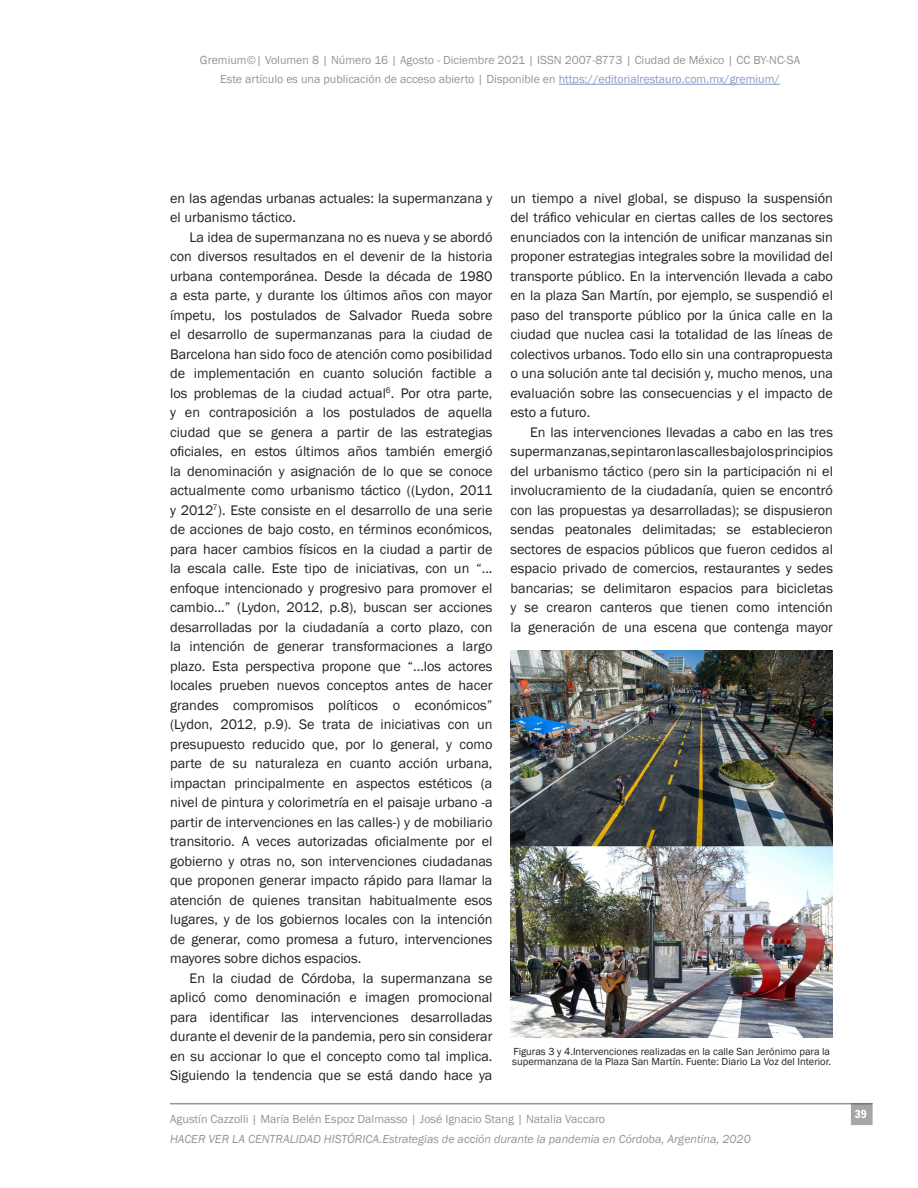
<style>
.page{position:relative;width:918px;height:1188px;background:#fff}
.page>*{position:absolute;margin:0;border:0;box-sizing:border-box;transform-origin:0 0}
.Cuerpo_Gral{font:14.25px/19.5px "Franklin Gothic";color:#231f20;text-align:justify}
.t1{font:12px/19.5px "Franklin Gothic";color:#939598;text-align:center}
.t2{font:italic 12px "Franklin Gothic";color:#939598}
.t3{font:600 condensed 12px "Franklin Gothic";color:#fff}
.Pie_ilustración{font:10.5px/10.5px "Franklin Gothic";color:#231f20}
.s1{color:#879bc7}
</style>
<div class="page">
<hr style="left:559px;top:84px;width:221px;height:1px;background:#879bc7">
<hr style="left:170px;top:1103px;width:703px;height:1px;background:#939598">
<div style="left:852px;top:1104px;width:20px;height:20px;background:#a7a6a6"></div>
<img style="left:511px;top:651px;width:322px;height:387px">
<p class="t1" style="left:200px;top:50px;width:602px">Gremium©| Volumen 8 | Número 16 | Agosto - Diciembre 2021 | ISSN 2007-8773 | Ciudad de México | CC BY-NC-SA<br>Este artículo es una publicación de acceso abierto | Disponible en <span class="s1">https://editorialrestauro.com.mx/gremium/</span></p>
<p class="Cuerpo_Gral" style="left:170px;top:189px;width:324px">en las agendas urbanas actuales: la supermanzana y el urbanismo táctico.</p>
<p class="Cuerpo_Gral" style="left:170px;top:228px;width:324px;text-indent:20px">La idea de supermanzana no es nueva y se abordó con diversos resultados en el devenir de la historia urbana contemporánea. Desde la década de 1980 a esta parte, y durante los últimos años con mayor ímpetu, los postulados de Salvador Rueda sobre el desarrollo de supermanzanas para la ciudad de Barcelona han sido foco de atención como posibilidad de implementación en cuanto solución factible a los problemas de la ciudad actual<sup>6</sup>. Por otra parte, y en contraposición a los postulados de aquella ciudad que se genera a partir de las estrategias oficiales, en estos últimos años también emergió la denominación y asignación de lo que se conoce actualmente como urbanismo táctico ((Lydon, 2011 y 2012<sup>7</sup>). Este consiste en el desarrollo de una serie de acciones de bajo costo, en términos económicos, para hacer cambios físicos en la ciudad a partir de la escala calle. Este tipo de iniciativas, con un “... enfoque intencionado y progresivo para promover el cambio...” (Lydon, 2012, p.8), buscan ser acciones desarrolladas por la ciudadanía a corto plazo, con la intención de generar transformaciones a largo plazo. Esta perspectiva propone que “...los actores locales prueben nuevos conceptos antes de hacer grandes compromisos políticos o económicos” (Lydon, 2012, p.9). Se trata de iniciativas con un presupuesto reducido que, por lo general, y como parte de su naturaleza en cuanto acción urbana, impactan principalmente en aspectos estéticos (a nivel de pintura y colorimetría en el paisaje urbano -a partir de intervenciones en las calles-) y de mobiliario transitorio. A veces autorizadas oficialmente por el gobierno y otras no, son intervenciones ciudadanas que proponen generar impacto rápido para llamar la atención de quienes transitan habitualmente esos lugares, y de los gobiernos locales con la intención de generar, como promesa a futuro, intervenciones mayores sobre dichos espacios.</p>
<p class="Cuerpo_Gral" style="left:170px;top:969px;width:324px;text-indent:20px">En la ciudad de Córdoba, la supermanzana se aplicó como denominación e imagen promocional para identificar las intervenciones desarrolladas durante el devenir de la pandemia, pero sin considerar en su accionar lo que el concepto como tal implica.<br>Siguiendo la tendencia que se está dando hace ya</p>
<p class="Cuerpo_Gral" style="left:511px;top:189px;width:324px">un tiempo a nivel global, se dispuso la suspensión del tráfico vehicular en ciertas calles de los sectores enunciados con la intención de unificar manzanas sin proponer estrategias integrales sobre la movilidad del transporte público. En la intervención llevada a cabo en la plaza San Martín, por ejemplo, se suspendió el paso del transporte público por la única calle en la ciudad que nuclea casi la totalidad de las líneas de colectivos urbanos. Todo ello sin una contrapropuesta o una solución ante tal decisión y, mucho menos, una evaluación sobre las consecuencias y el impacto de esto a futuro.</p>
<p class="Cuerpo_Gral" style="left:511px;top:423px;width:324px;text-indent:20px">En las intervenciones llevadas a cabo en las tres supermanzanas, se pintaron las calles bajo los principios del urbanismo táctico (pero sin la participación ni el involucramiento de la ciudadanía, quien se encontró con las propuestas ya desarrolladas); se dispusieron sendas peatonales delimitadas; se establecieron sectores de espacios públicos que fueron cedidos al espacio privado de comercios, restaurantes y sedes bancarias; se delimitaron espacios para bicicletas y se crearon canteros que tienen como intención la generación de una escena que contenga mayor</p>
<p class="Pie_ilustración" style="left:512px;top:1046px;width:321px">Figuras 3 y 4.Intervenciones realizadas en la calle San Jerónimo para la supermanzana de la Plaza San Martín. Fuente: Diario La Voz del Interior.</p>
<p class="t1" style="left:170px;top:1110px;width:436px">Agustín Cazzolli | María Belén Espoz Dalmasso | José Ignacio Stang | Natalia Vaccaro</p>
<p class="t2" style="left:170px;top:1131px;width:582px">HACER VER LA CENTRALIDAD HISTÓRICA.Estrategias de acción durante la pandemia en Córdoba, Argentina, 2020</p>
<p class="t3" style="left:855px;top:1106px;width:14px">39</p>
</div>
